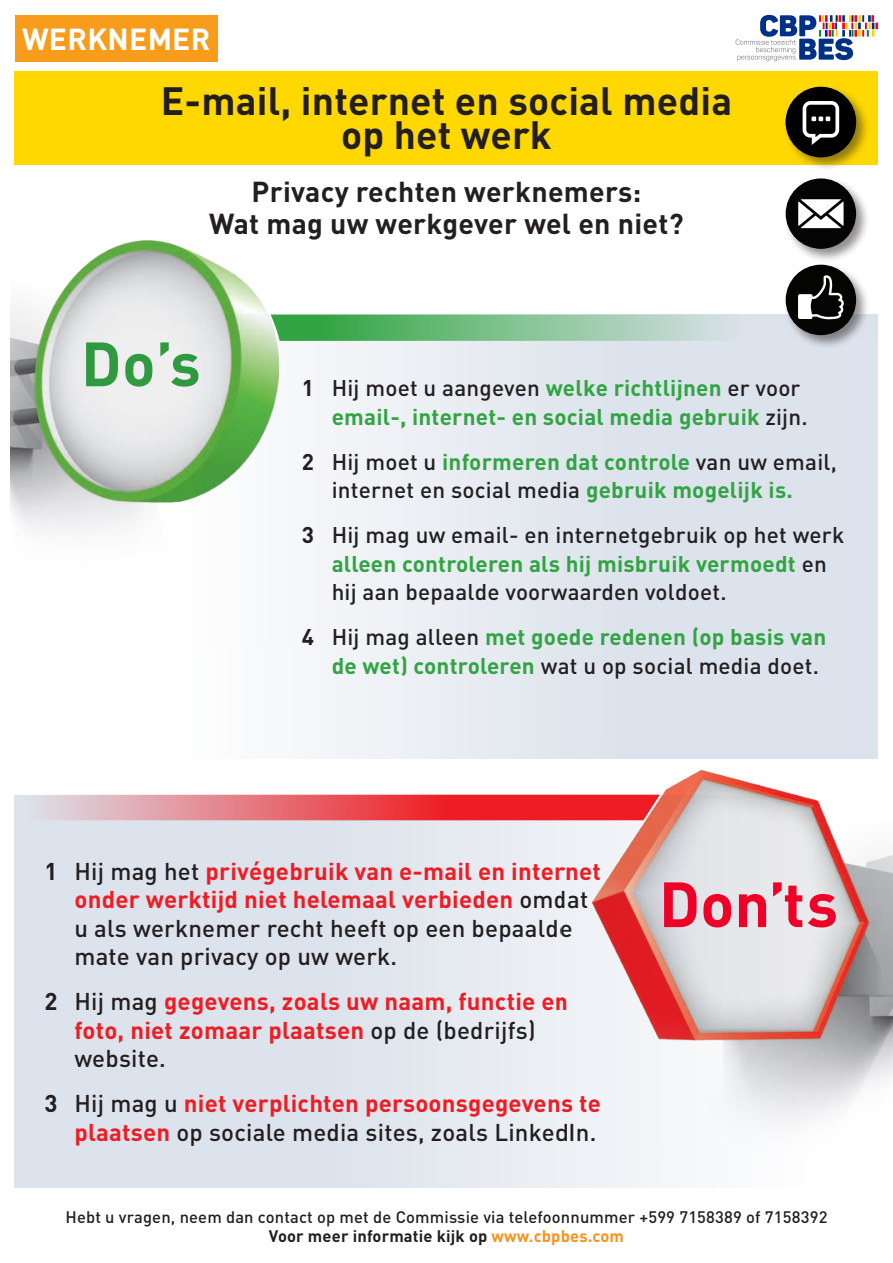
<style>
.page{position:relative;width:893px;height:1263px;background:#fff}
.page>*{position:absolute;margin:0;border:0;box-sizing:border-box;transform-origin:0 0}
.t1{font:700 39px/34.5px "DIN";letter-spacing:.005em;color:#231f20;text-align:center}
.t2{font:700 30px "DIN";letter-spacing:.01em;color:#fff}
.t3{font:700 28.5px/31.5px "DIN";letter-spacing:.01em;color:#231f20;text-align:center}
.t4{font:500 24px/28.5px "DIN";letter-spacing:.01em;color:#231f20}
.t5{font:700 24px/28.5px "DIN";letter-spacing:.01em;color:#ee1d23}
.t6{font:500 22.5px/28.5px "DIN";letter-spacing:.01em;color:#231f20}
.t7{font:700 22.5px/28.5px "DIN";letter-spacing:.01em;color:#32a443}
.t8{font:500 16.5px/19.5px "DIN";letter-spacing:.01em;color:#231f20;text-align:center}
.s1{color:#231f20}
.s2{font-weight:500;color:#231f20}
.s3{font-weight:700}
.s4{font-weight:700;color:#32a443}
.s5{font-weight:700;color:#ee1d23}
.s6{font-weight:700;color:#f7931d}
</style>
<div class="page">
<div style="left:15px;top:795px;width:863px;height:392px;background:#dde3ec"></div>
<div style="left:15px;top:315px;width:863px;height:444px;background:linear-gradient(to right,#fff,#d5dde8)"></div>
<svg style="left:45px;top:795px;width:517px;height:25px;background:#e7666d"></svg>
<div style="left:15px;top:71px;width:863px;height:94px;background:#ffd801"></div>
<div style="left:15px;top:15px;width:203px;height:46px;background:#f89c1c"></div>
<img style="left:11px;top:240px;width:317px;height:405px">
<img style="left:562px;top:740px;width:331px;height:448px">
<svg style="left:736px;top:15px;width:142px;height:46px"></svg>
<div style="left:783px;top:84px;width:87px;height:265px;background:#231f20;opacity:.5"></div>
<div style="left:786px;top:87px;width:70px;height:70px;background:#000;border-radius:50%"></div>
<svg style="left:803px;top:101px;width:36px;height:44px"></svg>
<svg style="left:271px;top:265px;width:607px;height:76px"></svg>
<svg style="left:786px;top:178px;width:70px;height:71px"></svg>
<svg style="left:664px;top:882px;width:172px;height:45px"></svg>
<p class="t2" style="left:22px;top:19px;width:190px">WERKNEMER</p>
<h1 class="t1" style="left:161px;top:82px;width:573px">E-mail, internet en social media op het werk</h1>
<p class="t3" style="left:209px;top:175px;width:476px">Privacy rechten werknemers:<br>Wat mag uw werkgever wel en niet?</p>
<p class="t7" style="left:332px;top:373px;width:477px;text-indent:-30px"><span class="s1">1</span> <span class="s2">Hij moet u aangeven</span> welke richtlijnen <span class="s2">er voor </span>email-, internet- en social media gebruik <span class="s2">zijn.</span></p>
<p class="t6" style="left:332px;top:446px;width:507px;text-indent:-30px"><span class="s3">2</span> Hij moet u <span class="s4">informeren dat controle</span> van uw email, internet en social media <span class="s4">gebruik mogelijk is.</span></p>
<p class="t6" style="left:332px;top:520px;width:514px;text-indent:-30px"><span class="s3">3</span> Hij mag uw email- en internetgebruik op het werk <span class="s4">alleen controleren als hij misbruik vermoedt</span> en hij aan bepaalde voorwaarden voldoet.</p>
<p class="t7" style="left:332px;top:622px;width:496px;text-indent:-30px"><span class="s1">4</span> <span class="s2">Hij mag alleen</span> met goede redenen (op basis van de wet) controleren <span class="s2">wat u op social media doet.</span></p>
<p class="t4" style="left:74px;top:856px;width:528px;text-indent:-30px"><span class="s3">1</span> Hij mag het <span class="s5">privégebruik van e-mail en internet onder werktijd niet helemaal verbieden</span> omdat u als werknemer recht heeft op een bepaalde mate van privacy op uw werk.</p>
<p class="t5" style="left:74px;top:986px;width:496px;text-indent:-30px"><span class="s1">2</span> <span class="s2">Hij mag</span> gegevens, zoals uw naam, functie en foto, niet zomaar plaatsen <span class="s2">op de (bedrijfs) website.</span></p>
<p class="t4" style="left:45px;top:1088px;width:558px;text-align:right"><span class="s3">3</span> Hij mag u <span class="s5">niet verplichten persoonsgegevens te plaatsen</span> op sociale media sites, zoals LinkedIn.</p>
<p class="t8" style="left:65px;top:1206px;width:763px">Hebt u vragen, neem dan contact op met de Commissie via telefoonnummer +599 7158389 of 7158392<br><span class="s3">Voor meer informatie kijk op</span> <span class="s6">www.cbpbes.com</span></p>
</div>
